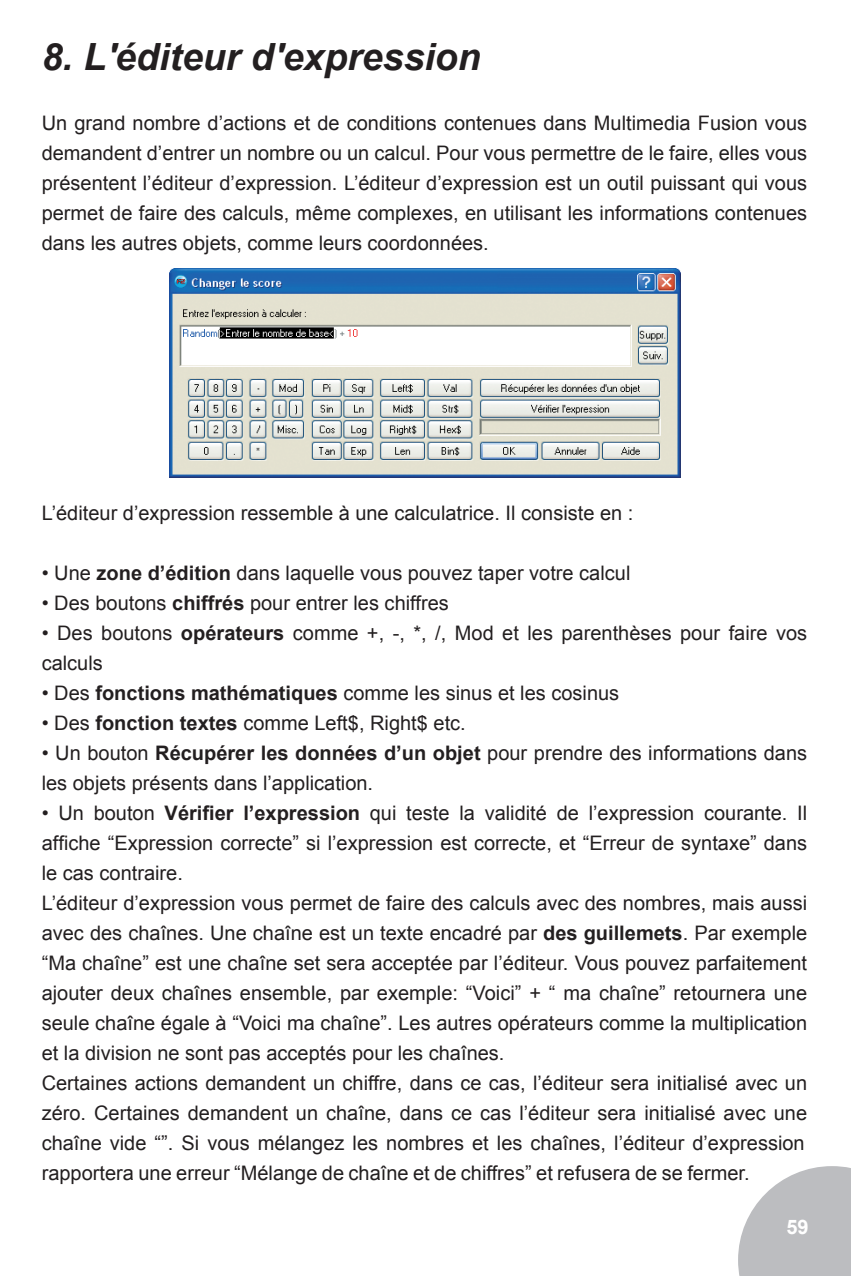
<style>
.page{position:relative;width:851px;height:1276px;background:#fff}
.page>*{position:absolute;margin:0;border:0;box-sizing:border-box;transform-origin:0 0}
.t1{font:italic 700 37.5px "Arial";color:#231f20}
.t2{font:20px/30px "Arial";color:#231f20}
.t3{font:700 20px "Arial";color:#fff}
.s1{font-weight:700}
</style>
<div class="page">
<svg style="left:738px;top:1166px;width:112px;height:110px"></svg>
<img style="left:170px;top:268px;width:510px;height:210px">
<h1 class="t1" style="left:42px;top:32px;width:440px">8. L'éditeur d'expression</h1>
<p class="t2" style="left:42px;top:108px;width:767px;text-align:justify">Un grand nombre d’actions et de conditions contenues dans Multimedia Fusion vous demandent d’entrer un nombre ou un calcul. Pour vous permettre de le faire, elles vous présentent l’éditeur d’expression. L’éditeur d’expression est un outil puissant qui vous permet de faire des calculs, même complexes, en utilisant les informations contenues dans les autres objets, comme leurs coordonnées.</p>
<p class="t2" style="left:42px;top:498px;width:593px">L’éditeur d’expression ressemble à une calculatrice. Il consiste en :</p>
<p class="t2" style="left:42px;top:558px;width:590px">• Une <span class="s1">zone d’édition</span> dans laquelle vous pouvez taper votre calcul</p>
<p class="t2" style="left:42px;top:588px;width:408px">• Des boutons <span class="s1">chiffrés</span> pour entrer les chiffres</p>
<p class="t2" style="left:42px;top:618px;width:766px">• Des boutons <span class="s1">opérateurs</span> comme +, -, *, /, Mod et les parenthèses pour faire vos calculs</p>
<p class="t2" style="left:42px;top:678px;width:579px">• Des <span class="s1">fonctions mathématiques</span> comme les sinus et les cosinus</p>
<p class="t2" style="left:42px;top:708px;width:425px">• Des <span class="s1">fonction textes</span> comme Left$, Right$ etc.</p>
<p class="t2" style="left:42px;top:738px;width:766px">• Un bouton <span class="s1">Récupérer les données d’un objet</span> pour prendre des informations dans les objets présents dans l’application.</p>
<p class="t2" style="left:42px;top:798px;width:766px">• Un bouton <span class="s1">Vérifier l’expression</span> qui teste la validité de l’expression courante. Il affiche “Expression correcte” si l’expression est correcte, et “Erreur de syntaxe” dans le cas contraire.<br>L’éditeur d’expression vous permet de faire des calculs avec des nombres, mais aussi avec des chaînes. Une chaîne est un texte encadré par <span class="s1">des guillemets</span>. Par exemple “Ma chaîne” est une chaîne set sera acceptée par l’éditeur. Vous pouvez parfaitement ajouter deux chaînes ensemble, par exemple: “Voici” + “ ma chaîne” retournera une seule chaîne égale à “Voici ma chaîne”. Les autres opérateurs comme la multiplication et la division ne sont pas acceptés pour les chaînes.<br>Certaines actions demandent un chiffre, dans ce cas, l’éditeur sera initialisé avec un zéro. Certaines demandent un chaîne, dans ce cas l’éditeur sera initialisé avec une chaîne vide “”. Si vous mélangez les nombres et les chaînes, l’éditeur d’expression rapportera une erreur “Mélange de chaîne et de chiffres” et refusera de se fermer.</p>
<p class="t3" style="left:786px;top:1213px;width:24px">59</p>
</div>
